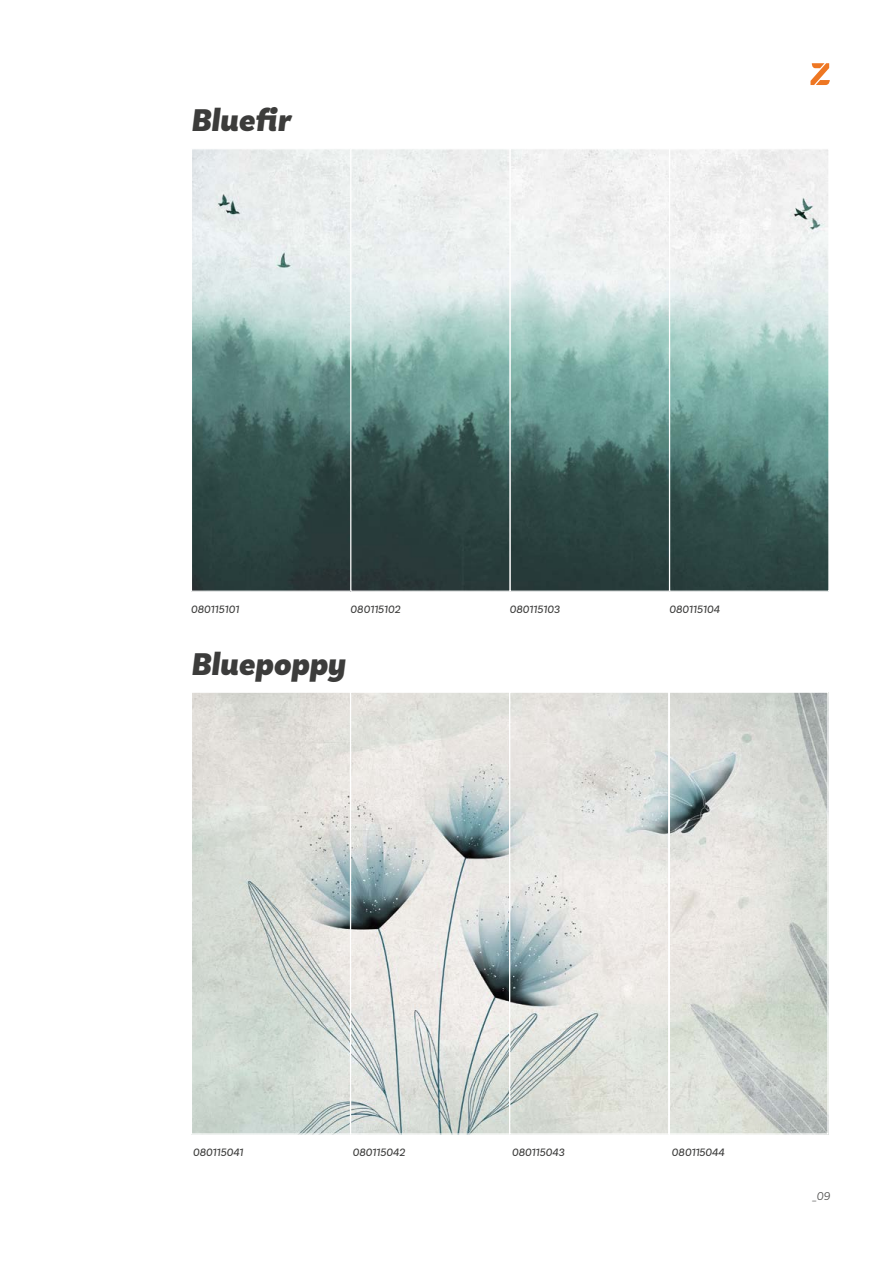
<style>
.page{position:relative;width:893px;height:1263px;background:#fff}
.page>*{position:absolute;margin:0;border:0;box-sizing:border-box;transform-origin:0 0}
.t1{font:italic 900 33px "Basic Sans";color:#3c3c3b}
.t2{font:italic 300 12px "Basic Sans";color:#4a4a49}
.t3{font:italic 11.25px "Basic Sans";color:#3c3c3b}
</style>
<div class="page">
<svg style="left:810px;top:63px;width:20px;height:22px"></svg>
<img style="left:193px;top:150px;width:635px;height:440px">
<div style="left:191px;top:148px;width:160px;height:444px;border:1px solid #fff"></div>
<div style="left:350px;top:148px;width:161px;height:444px;border:1px solid #fff"></div>
<div style="left:510px;top:148px;width:160px;height:444px;border:1px solid #fff"></div>
<div style="left:669px;top:148px;width:161px;height:444px;border:1px solid #fff"></div>
<img style="left:193px;top:693px;width:634px;height:440px">
<div style="left:191px;top:691px;width:160px;height:444px;border:1px solid #fff"></div>
<div style="left:350px;top:691px;width:160px;height:444px;border:1px solid #fff"></div>
<div style="left:509px;top:691px;width:160px;height:444px;border:1px solid #fff"></div>
<div style="left:668px;top:691px;width:161px;height:444px;border:1px solid #fff"></div>
<h1 class="t1" style="left:191px;top:100px;width:101px">Bluefir</h1>
<p class="t3" style="left:191px;top:602px;width:50px">080115101</p>
<p class="t3" style="left:350px;top:602px;width:52px">080115102</p>
<p class="t3" style="left:510px;top:602px;width:52px">080115103</p>
<p class="t3" style="left:669px;top:602px;width:52px">080115104</p>
<h1 class="t1" style="left:191px;top:643px;width:156px">Bluepoppy</h1>
<p class="t3" style="left:193px;top:1145px;width:52px">080115041</p>
<p class="t3" style="left:352px;top:1145px;width:54px">080115042</p>
<p class="t3" style="left:512px;top:1145px;width:54px">080115043</p>
<p class="t3" style="left:672px;top:1145px;width:55px">080115044</p>
<p class="t2" style="left:812px;top:1188px;width:19px">_09</p>
</div>
